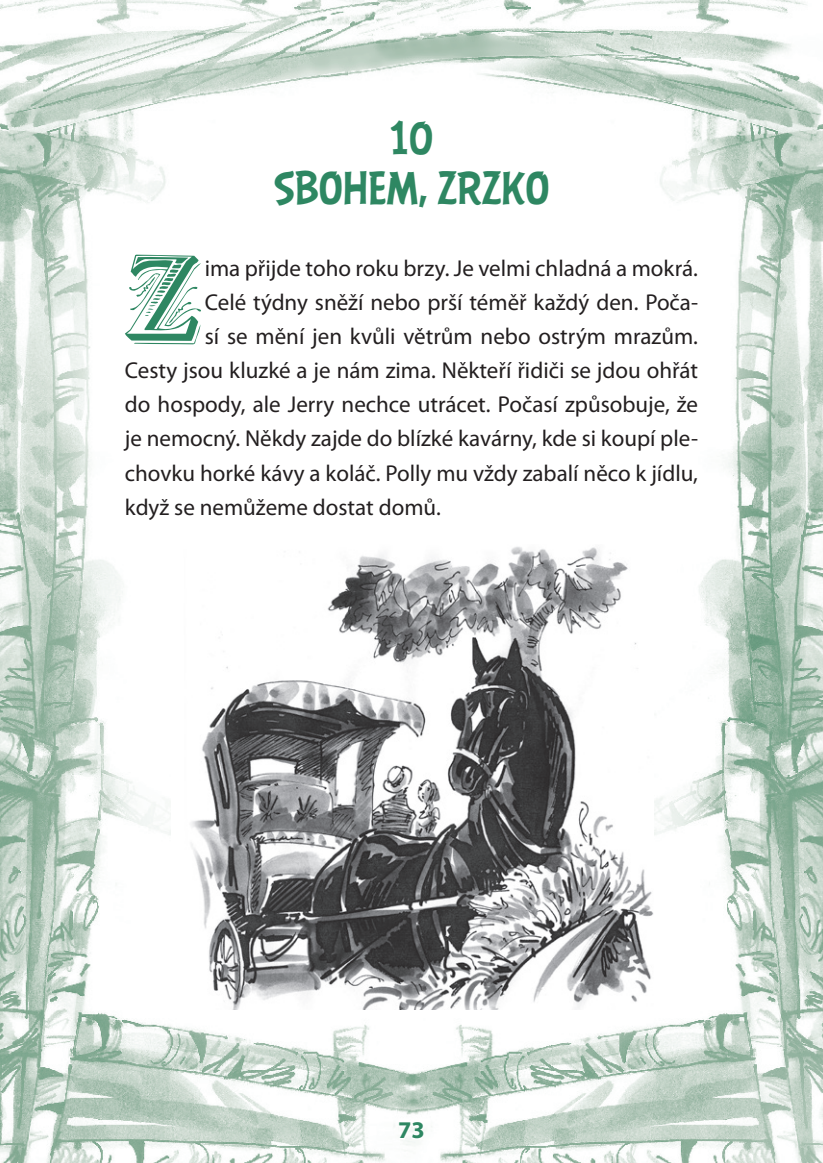
<style>
.page{position:relative;width:823px;height:1163px;background:#fff}
.page>*{position:absolute;margin:0;border:0;box-sizing:border-box;transform-origin:0 0}
.t1{font:112px "Wooden Ship Decorated";color:#2e8762}
.t2{font:42px/50.4px "AB Flock Headline";color:#2e8762;text-align:center}
.t3{font:700 24px "Myriad Rus";color:#2e8762}
.t4{font:23px "Myriad Pro";color:#231f20}
</style>
<div class="page">
<img style="left:0;top:0;width:822px;height:1162px">
<svg style="left:396px;top:1119px;width:29px;height:21px"></svg>
<img style="left:171px;top:544px;width:482px;height:465px">
<h2 class="t2" style="left:273px;top:114px;width:277px">10<br>SBOHEM, ZRZKO</h2>
<h1 class="t1" style="left:121px;top:237px;width:85px">Z</h1>
<p class="t4" style="left:204px;top:254px;width:494px">ima přijde toho roku brzy. Je velmi chladná a mokrá.</p>
<p class="t4" style="left:204px;top:288px;width:494px">Celé týdny sněží nebo prší téměř každý den. Poča-</p>
<p class="t4" style="left:204px;top:322px;width:494px">sí se mění jen kvůli větrům nebo ostrým mrazům.</p>
<p class="t4" style="left:125px;top:356px;width:574px">Cesty jsou kluzké a je nám zima. Někteří řidiči se jdou ohřát</p>
<p class="t4" style="left:125px;top:390px;width:574px">do hospody, ale Jerry nechce utrácet. Počasí způsobuje, že</p>
<p class="t4" style="left:125px;top:424px;width:574px">je nemocný. Někdy zajde do blízké kavárny, kde si koupí ple-</p>
<p class="t4" style="left:125px;top:458px;width:574px">chovku horké kávy a koláč. Polly mu vždy zabalí něco k jídlu,</p>
<p class="t4" style="left:125px;top:492px;width:317px">když se nemůžeme dostat domů.</p>
<p class="t3" style="left:398px;top:1114px;width:28px">73</p>
</div>
